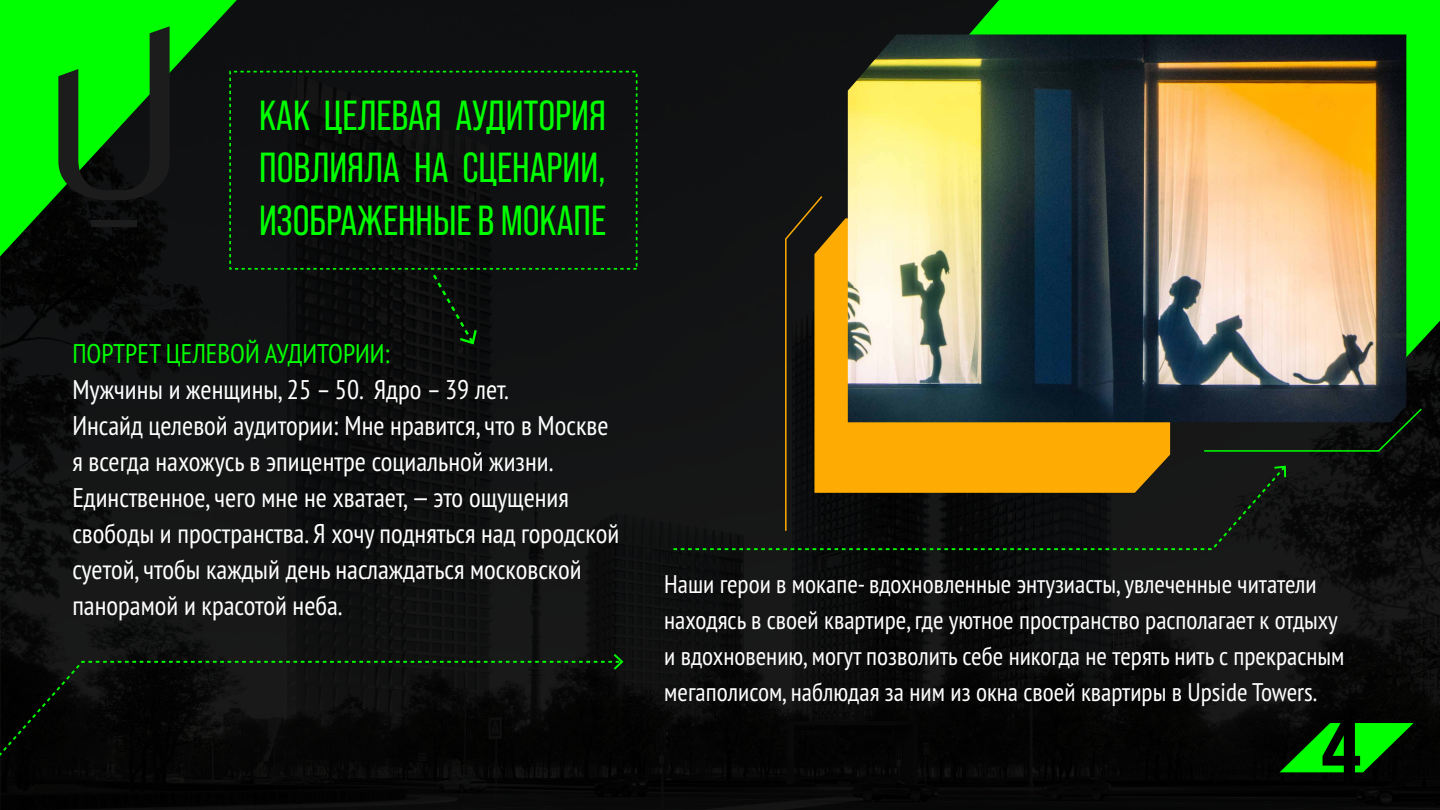
<style>
.page{position:relative;width:1440px;height:810px;background:#fff}
.page>*{position:absolute;margin:0;border:0;box-sizing:border-box;transform-origin:0 0}
.t1{font:800 expanded 79.5px "Bebas Neue Pro";color:#000}
.t2{font:42px/52.5px "Bebas Neue Pro";color:#0f0;text-align:justify}
.t3{font:condensed 27px/36px "PT Sans Pro";color:#fff}
.t4{font:condensed 27px "PT Sans Pro";color:#0f0}
.t5{font:condensed 25.5px/36px "PT Sans Pro";color:#fff}
</style>
<div class="page">
<div style="left:0;top:0;width:1440px;height:810px;background:linear-gradient(to right,#0f1011,#0c0c0c)"></div>
<svg style="left:957px;top:0;width:483px;height:373px;fill:#0f0"></svg>
<div style="left:824px;top:218px;width:346px;height:247px;background:#feac03"></div>
<img style="left:848px;top:34px;width:558px;height:388px">
<svg style="left:0;top:0;width:237px;height:257px"></svg>
<svg style="left:58px;top:26px;width:112px;height:174px"></svg>
<div style="left:91px;top:220px;width:46px;height:6px;background:#1c1c1c"></div>
<svg style="left:784px;top:194px;width:40px;height:271px"></svg>
<svg style="left:1203px;top:407px;width:220px;height:45px"></svg>
<svg style="left:0;top:660px;width:623px;height:99px"></svg>
<svg style="left:614px;top:654px;width:9px;height:16px"></svg>
<svg style="left:669px;top:465px;width:618px;height:86px"></svg>
<svg style="left:1274px;top:466px;width:12px;height:11px"></svg>
<svg style="left:430px;top:271px;width:47px;height:74px"></svg>
<svg style="left:1280px;top:723px;width:134px;height:49px"></svg>
<h2 class="t2" style="left:259px;top:89px;width:348px">КАК ЦЕЛЕВАЯ АУДИТОРИЯ ПОВЛИЯЛА НА СЦЕНАРИИ, ИЗОБРАЖЕННЫЕ В МОКАПЕ</h2>
<p class="t4" style="left:72px;top:336px;width:319px">ПОРТРЕТ ЦЕЛЕВОЙ АУДИТОРИИ:</p>
<p class="t3" style="left:72px;top:371px;width:548px">Мужчины и женщины, 25 – 50. Ядро – 39 лет.<br>Инсайд целевой аудитории: Мне нравится, что в Москве я всегда нахожусь в эпицентре социальной жизни.<br>Единственное, чего мне не хватает, — это ощущения свободы и пространства. Я хочу подняться над городской суетой, чтобы каждый день наслаждаться московской панорамой и красотой неба.</p>
<p class="t5" style="left:664px;top:565px;width:682px">Наши герои в мокапе- вдохновленные энтузиасты, увлеченные читатели находясь в своей квартире, где уютное пространство располагает к отдыху и вдохновению, могут позволить себе никогда не терять нить с прекрасным мегаполисом, наблюдая за ним из окна своей квартиры в Upside Towers.</p>
<h1 class="t1" style="left:1321px;top:697px;width:43px">4</h1>
</div>
